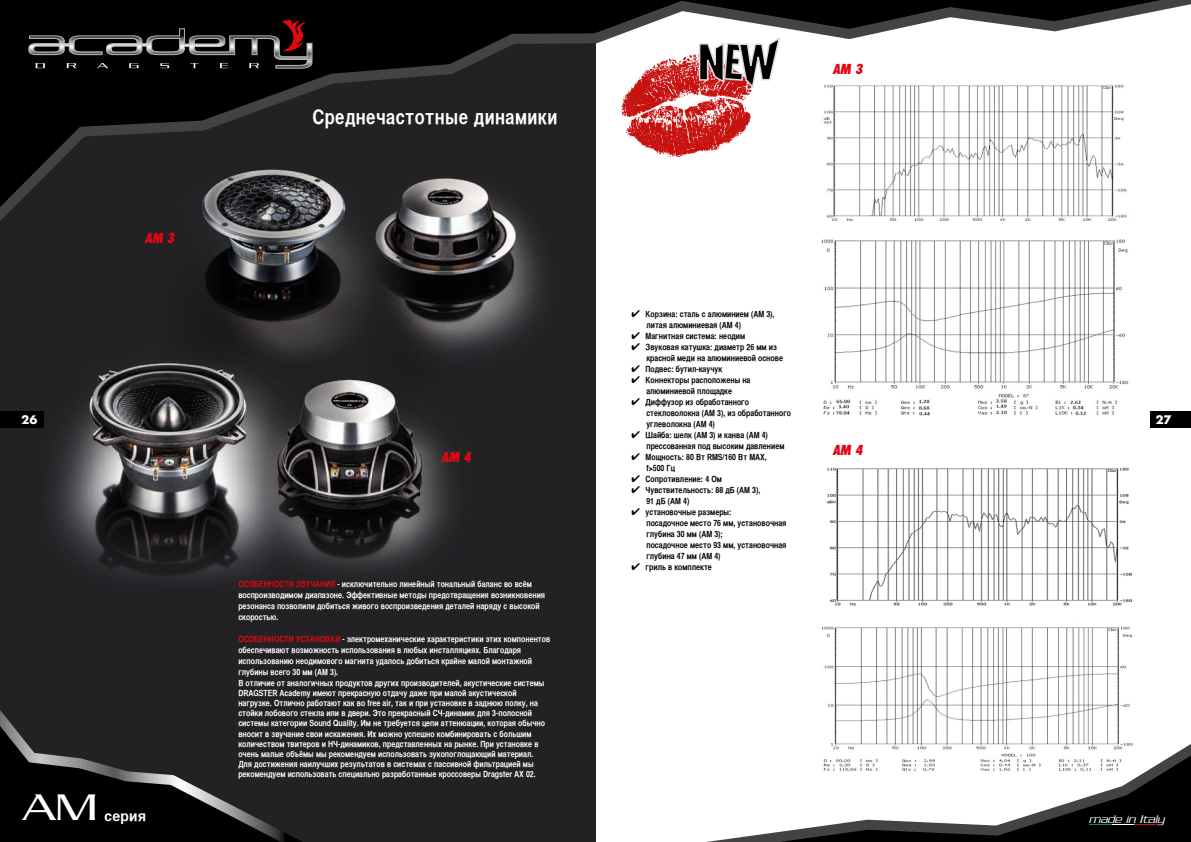
<style>
.page{position:relative;width:1191px;height:842px;background:#fff}
.page>*{position:absolute;margin:0;border:0;box-sizing:border-box;transform-origin:0 0}
.t1{font:300 40px "Serpentine";color:#fff;scale:1.2 1}
.t2{font:20px "Helvetica CY Bold";letter-spacing:.02em;color:#fff}
.t3{font:italic 800 condensed 14px "Limerick";letter-spacing:.005em;color:#e30613}
.t4{font:14px "Helvetica CY Bold";color:#fff;scale:1.2 1}
.t5{font:italic 300 12px "Serpentine";color:#fff}
.t6{font:800 12px "Limerick";color:#fff}
.t7{font:8.5px/10.2px "Helvetica CY Bold";color:#fff}
.t8{font:8.5px/11px "Helvetica CY Bold";color:#000}
.t9{font:8.5px "Helvetica CY Bold";color:#e30613}
</style>
<div class="page">
<div style="left:0;top:0;width:595px;height:842px;background:#222225"></div>
<img style="left:43px;top:364px;width:177px;height:215px">
<img style="left:220px;top:416px;width:231px;height:160px">
<svg style="left:0;top:0;width:1191px;height:272px"></svg>
<svg style="left:28px;top:19px;width:285px;height:50px;background:#211c1c"></svg>
<svg style="left:0;top:710px;width:302px;height:132px"></svg>
<svg style="left:595px;top:724px;width:596px;height:118px"></svg>
<img style="left:149px;top:38px;width:252px;height:378px">
<img style="left:318px;top:45px;width:252px;height:378px">
<img style="left:814px;top:81px;width:318px;height:140px">
<img style="left:826px;top:467px;width:305px;height:139px">
<img style="left:814px;top:237px;width:321px;height:178px">
<img style="left:815px;top:626px;width:321px;height:146px">
<div style="left:0;top:411px;width:43px;height:17px;background:#000"></div>
<div style="left:1150px;top:411px;width:41px;height:17px;background:#000"></div>
<svg style="left:621px;top:36px;width:160px;height:122px"></svg>
<svg style="left:1089px;top:824px;width:66px;height:1px"></svg>
<h3 class="t3" style="left:145px;top:230px;width:31px">AM 3</h3>
<h2 class="t2" style="left:312px;top:105px;width:246px">Среднечастотные динамики</h2>
<h3 class="t3" style="left:833px;top:61px;width:31px">AM 3</h3>
<p class="t8" style="left:646px;top:308px;width:130px;text-indent:-15px">✔ Корзина: сталь с алюминием (AM 3), литая алюминиевая (AM 4)</p>
<p class="t8" style="left:631px;top:330px;width:115px">✔ Магнитная система: неодим</p>
<p class="t8" style="left:646px;top:341px;width:138px;text-indent:-15px">✔ Звуковая катушка: диаметр 26 мм из красной меди на алюминиевой основе</p>
<p class="t8" style="left:631px;top:363px;width:92px">✔ Подвес: бутил-каучук</p>
<p class="t8" style="left:631px;top:374px;width:121px;text-align:center">✔ Коннекторы расположены на алюминиевой площадке</p>
<p class="t8" style="left:646px;top:396px;width:146px;text-indent:-15px">✔ Диффузор из обработанного стекловолокна (AM 3), из обработанного углеволокна (AM 4)</p>
<p class="t8" style="left:646px;top:429px;width:140px;text-indent:-15px">✔ Шайба: шелк (AM 3) и канва (AM 4) прессованная под высоким давлением</p>
<p class="t8" style="left:646px;top:451px;width:122px;text-indent:-15px">✔ Мощность: 80 Вт RMS/160 Вт MAX, f&gt;500 Гц</p>
<p class="t8" style="left:631px;top:473px;width:92px">✔ Сопротивление: 4 Ом</p>
<p class="t8" style="left:646px;top:484px;width:115px;text-indent:-15px">✔ Чувствительность: 88 дБ (AM 3),<br>91 дБ (AM 4)</p>
<p class="t8" style="left:646px;top:506px;width:142px;text-indent:-15px">✔ установочные размеры:<br>посадочное место 76 мм, установочная глубина 30 мм (AM 3);<br>посадочное место 93 мм, установочная глубина 47 мм (AM 4)</p>
<p class="t8" style="left:631px;top:561px;width:82px">✔ гриль в комплекте</p>
<h3 class="t6" style="left:22px;top:411px;width:17px">26</h3>
<h3 class="t6" style="left:1155px;top:411px;width:17px">27</h3>
<h3 class="t3" style="left:833px;top:441px;width:31px">AM 4</h3>
<h3 class="t3" style="left:441px;top:449px;width:31px">AM 4</h3>
<h1 class="t1" style="left:23px;top:785px;width:64px">AM</h1>
<h3 class="t4" style="left:105px;top:807px;width:36px">серия</h3>
<p class="t7" style="left:238px;top:579px;width:308px;line-height:11px;text-indent:99px">- исключительно линейный тональный баланс во всём воспроизводимом диапазоне. Эффективные методы предотвращения возникновения резонанса позволили добиться живого воспроизведения деталей наряду с высокой скоростью.</p>
<p class="t9" style="left:238px;top:634px;width:12px">Особенности</p>
<p class="t9" style="left:296px;top:634px;width:6px">установки</p>
<p class="t9" style="left:238px;top:579px;width:12px">Особенности</p>
<p class="t9" style="left:296px;top:579px;width:6px">звучания</p>
<p class="t7" style="left:238px;top:634px;width:313px;line-height:11px;text-indent:104px">- электромеханические характеристики этих компонентов обеспечивают возможность использования в любых инсталляциях. Благодаря использованию неодимового магнита удалось добиться крайне малой монтажной глубины всего 30 мм (AM 3).</p>
<p class="t7" style="left:238px;top:677px;width:308px">В отличие от аналогичных продуктов других производителей, акустические системы DRAGSTER Academy имеют прекрасную отдачу даже при малой акустической нагрузке. Отлично работают как во free air, так и при установке в заднюю полку, на стойки лобового стекла или в двери. Это прекрасный СЧ-динамик для 3-полосной системы категории Sound Quality. Им не требуется цепи аттенюации, которая обычно вносит в звучание свои искажения. Их можно успешно комбинировать с большим количеством твитеров и НЧ-динамиков, представленных на рынке. При установке в очень малые объёмы мы рекомендуем использовать зукопоглощающий материал.<br>Для достижения наилучших результатов в системах с пассивной фильтрацией мы рекомендуем использовать специально разработанные кроссоверы Dragster AX 02.</p>
<h3 class="t5" style="left:1088px;top:812px;width:77px">made in Italy</h3>
</div>
